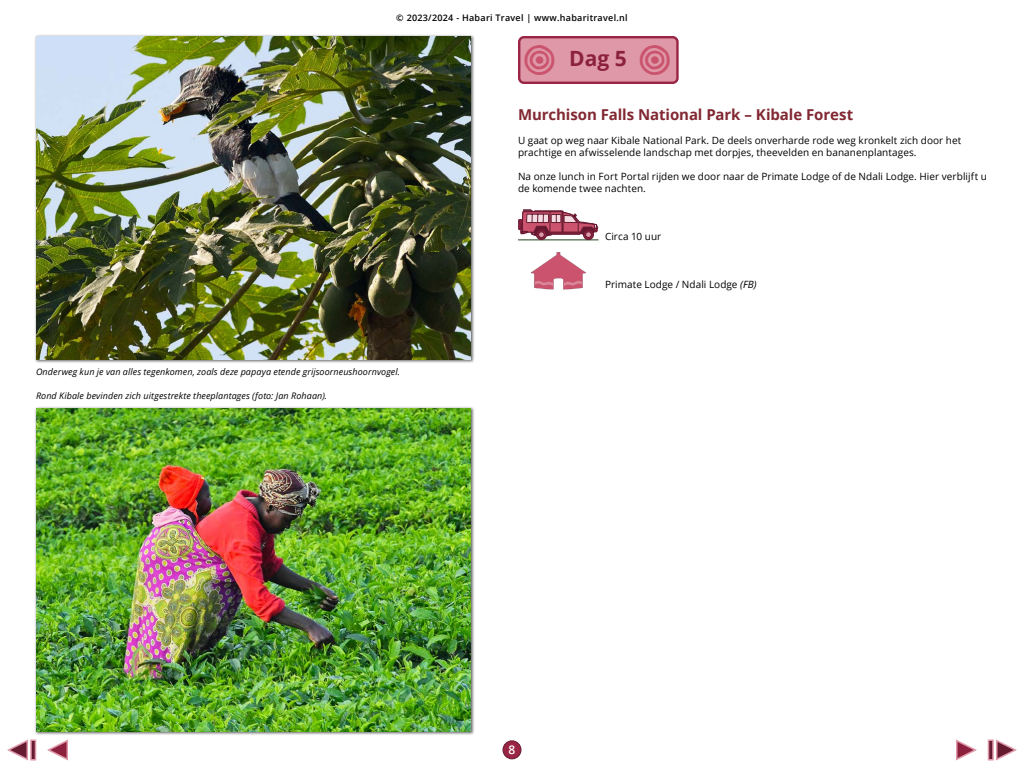
<style>
.page{position:relative;width:1024px;height:768px;background:#fff}
.page>*{position:absolute;margin:0;border:0;box-sizing:border-box;transform-origin:0 0}
.t1{font:700 21px "Open Sans";color:#8c213d}
.t2{font:700 15px "Open Sans";letter-spacing:-.005em;color:#822832}
.t3{font:600 12px "Open Sans";color:#fff}
.t4{font:10px/12px "Open Sans";letter-spacing:.005em;color:#000}
.t5{font:italic 9px "Open Sans";letter-spacing:.01em;color:#000}
.t6{font:600 9px "Open Sans";letter-spacing:.03em;color:#000}
.s1{font-style:italic}
</style>
<div class="page">
<div style="left:503px;top:741px;width:18px;height:18px;background:#992443;border-radius:50%"></div>
<div style="left:502px;top:740px;width:20px;height:19px;border:1px solid #661b32;border-radius:50%"></div>
<hr style="left:518px;top:240px;width:81px;height:1px;background:#22421e">
<div style="left:536px;top:230px;width:10px;height:10px;background:#c2a4ad;border-radius:50%"></div>
<div style="left:536px;top:230px;width:11px;height:10px;border:1px solid #661a31;border-radius:50%"></div>
<div style="left:583px;top:230px;width:11px;height:10px;border:1px solid #661a31;border-radius:50%"></div>
<svg style="left:518px;top:210px;width:81px;height:28px"></svg>
<svg style="left:531px;top:252px;width:55px;height:37px"></svg>
<div style="left:34px;top:34px;width:441px;height:330px;background:#000;opacity:.6"></div>
<img style="left:36px;top:36px;width:435px;height:324px">
<div style="left:34px;top:406px;width:441px;height:330px;background:#000;opacity:.6"></div>
<img style="left:36px;top:408px;width:435px;height:324px">
<div style="left:519px;top:37px;width:158px;height:46px;background:#df98a7;border-radius:5px"></div>
<div style="left:518px;top:36px;width:161px;height:48px;border:2px solid #992443;border-radius:5px"></div>
<svg style="left:956px;top:739px;width:21px;height:22px"></svg>
<svg style="left:47px;top:739px;width:21px;height:22px"></svg>
<svg style="left:996px;top:739px;width:21px;height:22px"></svg>
<svg style="left:988px;top:740px;width:6px;height:20px"></svg>
<svg style="left:7px;top:739px;width:21px;height:22px"></svg>
<svg style="left:30px;top:740px;width:6px;height:20px"></svg>
<p class="t6" style="left:396px;top:12px;width:233px">© 2023/2024 - Habari Travel | www.habaritravel.nl</p>
<h1 class="t1" style="left:569px;top:43px;width:59px">Dag 5</h1>
<h2 class="t2" style="left:518px;top:104px;width:337px">Murchison Falls National Park – Kibale Forest</h2>
<p class="t4" style="left:518px;top:134px;width:445px">U gaat op weg naar Kibale National Park. De deels onverharde rode weg kronkelt zich door het prachtige en afwisselende landschap met dorpjes, theevelden en bananenplantages.</p>
<p class="t4" style="left:518px;top:170px;width:470px">Na onze lunch in Fort Portal rijden we door naar de Primate Lodge of de Ndali Lodge. Hier verblijft u de komende twee nachten.</p>
<p class="t4" style="left:605px;top:230px;width:58px">Circa 10 uur</p>
<p class="t5" style="left:36px;top:366px;width:366px">Onderweg kun je van alles tegenkomen, zoals deze papaya etende grijsoorneushoornvogel.</p>
<p class="t5" style="left:36px;top:390px;width:293px">Rond Kibale bevinden zich uitgestrekte theeplantages (foto: Jan Rohaan).</p>
<p class="t4" style="left:605px;top:278px;width:153px">Primate Lodge / Ndali Lodge <span class="s1">(FB)</span></p>
<p class="t3" style="left:509px;top:741px;width:8px">8</p>
</div>
